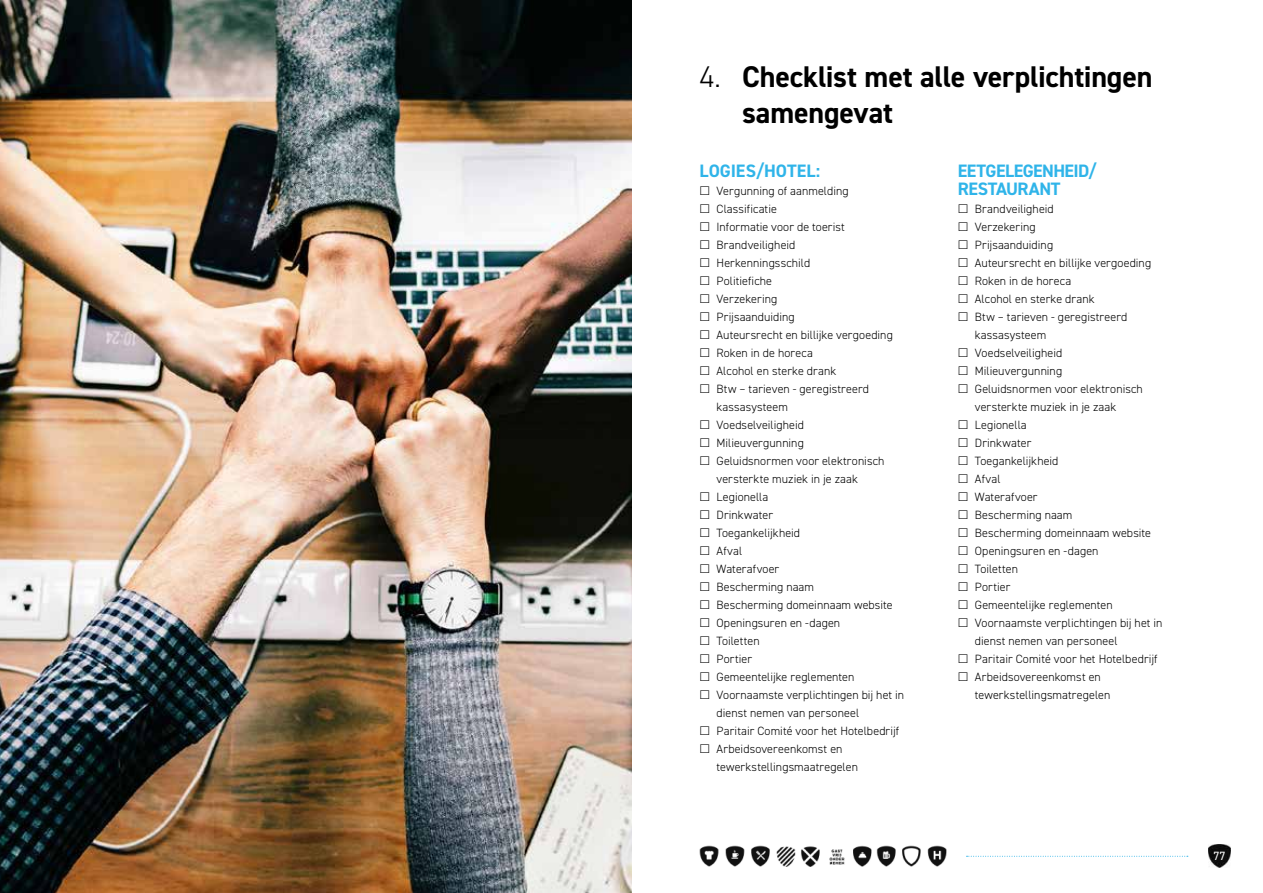
<style>
.page{position:relative;width:1263px;height:893px;background:#fff}
.page>*{position:absolute;margin:0;border:0;box-sizing:border-box;transform-origin:0 0}
.t1{font:700 30px/36px "DIN2014";letter-spacing:-.005em;color:#000}
.t2{font:700 18px/18px "DIN2014";letter-spacing:-.02em;color:#2fb4e9}
.t3{font:700 18px "DIN2014";letter-spacing:.005em;color:#2fb4e9}
.t4{font:300 12px/18px "DIN2014";letter-spacing:.005em;color:#000}
.t5{font:12px "DIN2014";color:#fff}
.s1{font-weight:300}
</style>
<div class="page">
<img style="left:699px;top:845px;width:247px;height:22px">
<img style="left:1209px;top:845px;width:21px;height:23px">
<svg style="left:966px;top:856px;width:222px;height:1px"></svg>
<img style="left:0;top:0;width:631px;height:893px">
<h1 class="t1" style="left:742px;top:58px;width:412px;text-indent:-43px"><span class="s1">4.</span> Checklist met alle verplichtingen samengevat</h1>
<h2 class="t3" style="left:699px;top:159px;width:122px">LOGIES/HOTEL:</h2>
<p class="t4" style="left:716px;top:182px;width:189px">Vergunning of aanmelding<br>Classificatie<br>Informatie voor de toerist<br>Brandveiligheid<br>Herkenningsschild<br>Politiefiche<br>Verzekering<br>Prijsaanduiding<br>Auteursrecht en billijke vergoeding<br>Roken in de horeca<br>Alcohol en sterke drank<br>Btw – tarieven - geregistreerd kassasysteem<br>Voedselveiligheid<br>Milieuvergunning<br>Geluidsnormen voor elektronisch versterkte muziek in je zaak<br>Legionella<br>Drinkwater<br>Toegankelijkheid<br>Afval<br>Waterafvoer<br>Bescherming naam<br>Bescherming domeinnaam website<br>Openingsuren en -dagen<br>Toiletten<br>Portier<br>Gemeentelijke reglementen<br>Voornaamste verplichtingen bij het in dienst nemen van personeel<br>Paritair Comité voor het Hotelbedrijf<br>Arbeidsovereenkomst en tewerkstellingsmaatregelen</p>
<h2 class="t2" style="left:958px;top:162px;width:140px">EETGELEGENHEID/<br>RESTAURANT</h2>
<p class="t4" style="left:975px;top:200px;width:189px">Brandveiligheid<br>Verzekering<br>Prijsaanduiding<br>Auteursrecht en billijke vergoeding<br>Roken in de horeca<br>Alcohol en sterke drank<br>Btw – tarieven - geregistreerd kassasysteem<br>Voedselveiligheid<br>Milieuvergunning<br>Geluidsnormen voor elektronisch versterkte muziek in je zaak<br>Legionella<br>Drinkwater<br>Toegankelijkheid<br>Afval<br>Waterafvoer<br>Bescherming naam<br>Bescherming domeinnaam website<br>Openingsuren en -dagen<br>Toiletten<br>Portier<br>Gemeentelijke reglementen<br>Voornaamste verplichtingen bij het in dienst nemen van personeel<br>Paritair Comité voor het Hotelbedrijf<br>Arbeidsovereenkomst en tewerkstellingsmatregelen</p>
<p class="t5" style="left:1213px;top:848px;width:13px">77</p>
</div>
